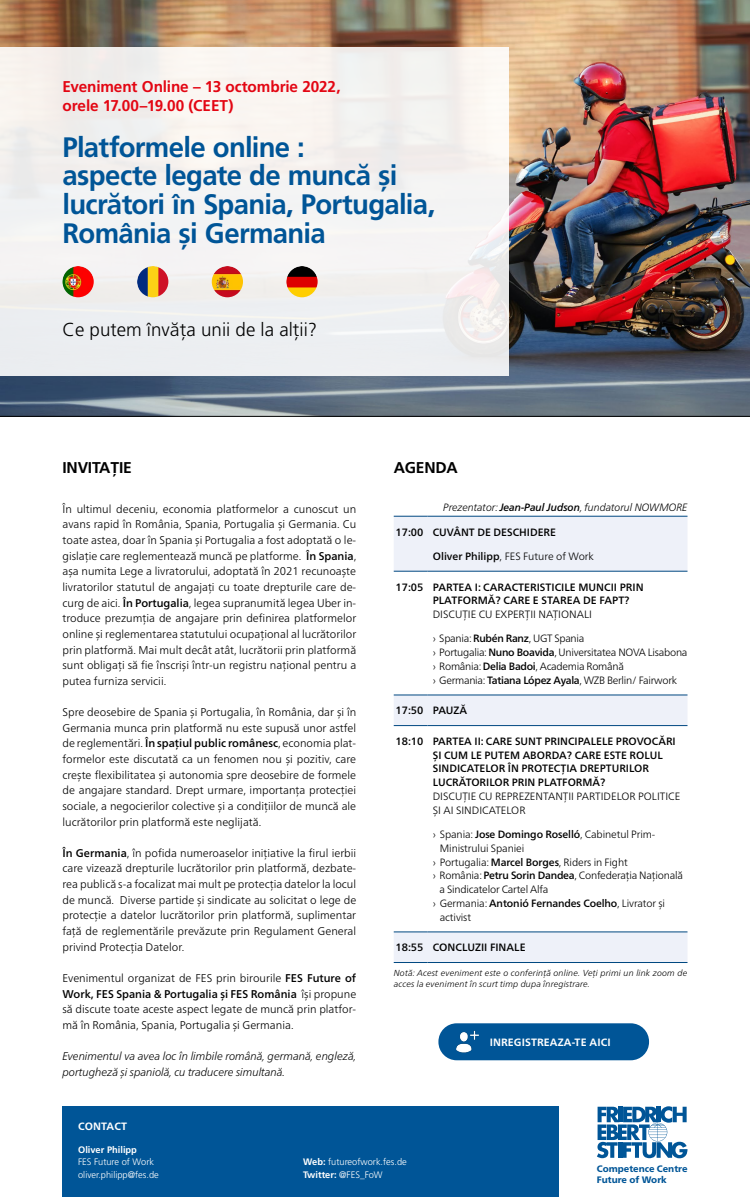
<style>
.page{position:relative;width:750px;height:1197px;background:#fff}
.page>*{position:absolute;margin:0;border:0;box-sizing:border-box;transform-origin:0 0}
.t1{font:700 28.12px/28.8px "Frutiger LT Std";letter-spacing:-.025em;color:#005597}
.t2{font:300 18.75px "Frutiger LT Std";color:#000}
.t3{font:700 15.62px/18.8px "Frutiger LT Std";letter-spacing:-.005em;color:#e30613}
.t4{font:700 15.62px "Frutiger LT Std";letter-spacing:-.015em;color:#000}
.t5{font:300 11.25px/15.6px "Frutiger Neue LTW1 G";color:#000;text-align:justify}
.t6{font:italic 300 11.25px/15.6px "Frutiger Neue LTW1 G";letter-spacing:-.01em;color:#000}
.t7{font:300 10.62px/13.8px "Frutiger Neue LTW1 G";letter-spacing:-.015em;color:#000}
.t8{font:500 10.62px/13.8px "Frutiger Neue LTW1 G";color:#000}
.t9{font:italic 300 10.62px "Frutiger Neue LTW1 G";letter-spacing:-.01em;color:#000}
.t10{font:700 10.62px "Frutiger Neue LTW1 G";letter-spacing:.01em;color:#fff}
.t11{font:300 9.38px "Frutiger LT Std";color:#fff}
.t12{font:700 9.38px "Frutiger LT Std";color:#fff}
.t13{font:800 9.38px/10.6px "Frutiger Neue LTW1 G";color:#005597}
.t14{font:italic 300 8.75px/10.5px "Frutiger Neue LTW1 G";letter-spacing:.01em;color:#000}
.s1{font-family:"Frutiger Neue LTW1 G"}
.s2{font-weight:500}
.s3{font-weight:300}
.s4{font-weight:700}
</style>
<div class="page">
<img style="left:0;top:0;width:750px;height:416px">
<svg style="left:394px;top:517px;width:294px;height:445px"></svg>
<hr style="left:394px;top:516px;width:34px;height:1px;background:#004881">
<hr style="left:428px;top:516px;width:260px;height:1px;background:#004881">
<hr style="left:394px;top:571px;width:34px;height:1px;background:#004881">
<hr style="left:428px;top:571px;width:260px;height:1px;background:#004881">
<hr style="left:394px;top:694px;width:34px;height:1px;background:#004881">
<hr style="left:428px;top:694px;width:260px;height:1px;background:#004881">
<hr style="left:394px;top:725px;width:34px;height:1px;background:#004881">
<hr style="left:428px;top:725px;width:260px;height:1px;background:#004881">
<hr style="left:394px;top:931px;width:34px;height:1px;background:#004881">
<hr style="left:428px;top:931px;width:260px;height:1px;background:#004881">
<hr style="left:394px;top:962px;width:34px;height:1px;background:#004881">
<hr style="left:428px;top:962px;width:260px;height:1px;background:#004881">
<div style="left:438px;top:1023px;width:211px;height:37px;background:#005597;border-radius:18px"></div>
<img style="left:456px;top:1030px;width:23px;height:23px">
<div style="left:62px;top:1106px;width:497px;height:90px;background:#005597"></div>
<div style="left:0;top:47px;width:508px;height:328px;background:#f2f2f1"></div>
<img style="left:62px;top:266px;width:32px;height:31px;border-radius:16px">
<img style="left:137px;top:266px;width:31px;height:31px;border-radius:16px">
<img style="left:212px;top:266px;width:31px;height:31px;border-radius:16px">
<img style="left:286px;top:266px;width:32px;height:31px;border-radius:16px">
<svg style="left:597px;top:1106px;width:90px;height:52px"></svg>
<h3 class="t3" style="left:62px;top:77px;width:280px">Eveniment Online – 13 octombrie 2022, orele 17.00–19.00 (CEET)</h3>
<h1 class="t1" style="left:62px;top:132px;width:374px">Platformele online :<br>aspecte legate de munc<span class="s1">ă ș</span>i lucr<span class="s1">ă</span>tori în Spania, Portugalia,<br>România <span class="s1">ș</span>i Germania</h1>
<h2 class="t2" style="left:62px;top:318px;width:256px">Ce putem înv<span class="s1">ăț</span>a unii de la al<span class="s1">ț</span>ii?</h2>
<h3 class="t4" style="left:62px;top:458px;width:71px">INVITA<span class="s1">Ț</span>IE</h3>
<h3 class="t4" style="left:394px;top:458px;width:66px">AGENDA</h3>
<p class="t9" style="left:443px;top:501px;width:246px">Prezentator: <span class="s2">Jean-Paul Judson</span>, fundatorul NOWMORE</p>
<p class="t8" style="left:396px;top:525px;width:162px">17:00 CUVÂNT DE DESCHIDERE</p>
<p class="t7" style="left:433px;top:549px;width:163px"><span class="s2">Oliver Philipp</span>, FES Future of Work</p>
<p class="t8" style="left:433px;top:580px;width:212px;text-indent:-37px">17:05 PARTEA I: CARACTERISTICILE MUNCII PRIN<br>PLATFORMĂ? CARE E STAREA DE FAPT?</p>
<p class="t7" style="left:433px;top:607px;width:161px">DISCUȚIE CU EXPERȚII NAȚIONALI</p>
<p class="t7" style="left:433px;top:631px;width:256px">› Spania: <span class="s2">Rubén Ranz</span>, UGT Spania<br>› Portugalia: <span class="s2">Nuno Boavida</span>, Universitatea NOVA Lisabona › România: <span class="s2">Delia Badoi</span>, Academia Română<br>› Germania: <span class="s2">Tatiana López Ayala</span>, WZB Berlin/ Fairwork</p>
<p class="t8" style="left:396px;top:703px;width:73px">17:50 PAUZĂ</p>
<p class="t8" style="left:433px;top:734px;width:244px;text-indent:-37px">18:10 PARTEA II: CARE SUNT PRINCIPALELE PROVOCĂRI ȘI CUM LE PUTEM ABORDA? CARE ESTE ROLUL SINDICATELOR ÎN PROTECȚIA DREPTURILOR LUCRĂTORILOR PRIN PLATFORMĂ?</p>
<p class="t7" style="left:433px;top:789px;width:249px">DISCUȚIE CU REPREZENTANȚII PARTIDELOR POLITICE<br>ȘI AI SINDICATELOR</p>
<p class="t7" style="left:433px;top:827px;width:224px">› Spania: <span class="s2">Jose Domingo Roselló</span>, Cabinetul Prim-</p>
<p class="t7" style="left:440px;top:841px;width:86px">Ministrului Spaniei</p>
<p class="t7" style="left:433px;top:854px;width:197px">› Portugalia: <span class="s2">Marcel Borges</span>, Riders in Fight</p>
<p class="t7" style="left:433px;top:868px;width:252px">› România: <span class="s2">Petru Sorin Dandea</span>, Confederația Națională</p>
<p class="t7" style="left:440px;top:882px;width:110px">a Sindicatelor Cartel Alfa</p>
<p class="t8" style="left:433px;top:896px;width:234px"><span class="s3">› Germania:</span> Antonió Fernandes Coelho<span class="s3">, Livrator și</span></p>
<p class="t7" style="left:440px;top:909px;width:33px">activist</p>
<p class="t8" style="left:396px;top:940px;width:132px">18:55 CONCLUZII FINALE</p>
<p class="t5" style="left:62px;top:501px;width:295px">În ultimul deceniu, economia platformelor a cunoscut un avans rapid în România, Spania, Portugalia și Germania. Cu toate astea, doar în Spania și Portugalia a fost adoptată o le&shy;gislație care reglementează muncă pe platforme. <span class="s2">În Spania</span>, așa numita Lege a livratorului, adoptată în 2021 recunoaște livratorilor statutul de angajați cu toate drepturile care de&shy;curg de aici. <span class="s2">În Portugalia</span>, legea supranumită legea Uber in&shy;troduce prezumția de angajare prin definirea platformelor online și reglementarea statutului ocupațional al lucrătorilor prin platformă. Mai mult decât atât, lucrătorii prin platformă sunt obligați să fie înscriși într-un registru național pentru a putea furniza servicii.</p>
<p class="t5" style="left:62px;top:704px;width:295px">Spre deosebire de Spania și Portugalia, în România, dar și în Germania munca prin platformă nu este supusă unor astfel de reglementări. <span class="s2">În spațiul public românesc</span>, economia plat&shy;formelor este discutată ca un fenomen nou și pozitiv, care crește flexibilitatea și autonomia spre deosebire de formele de angajare standard. Drept urmare, importanța protecției sociale, a negocierilor colective și a condițiilor de muncă ale lucrătorilor prin platformă este neglijată.</p>
<p class="t5" style="left:62px;top:844px;width:295px"><span class="s2">În Germania</span>, în pofida numeroaselor inițiative la firul ierbii care vizează drepturile lucrătorilor prin platformă, dezbate&shy;rea publică s-a focalizat mai mult pe protecția datelor la locul de muncă. Diverse partide și sindicate au solicitat o lege de protecție a datelor lucrătorilor prin platformă, suplimentar față de reglementările prevăzute prin Regulament General privind Protecția Datelor.</p>
<p class="t5" style="left:62px;top:969px;width:295px">Evenimentul organizat de FES prin birourile <span class="s2">FES Future of Work, FES Spania &amp; Portugalia și FES România</span> își propune să discute toate aceste aspect legate de muncă prin platfor&shy;mă în România, Spania, Portugalia și Germania.</p>
<p class="t6" style="left:62px;top:1048px;width:295px">Evenimentul va avea loc în limbile română, germană, engleză, portugheză și spaniolă, cu traducere simultană.</p>
<p class="t14" style="left:394px;top:967px;width:295px">Notă: Acest eveniment este o conferință online. Veți primi un link zoom de acces la eveniment în scurt timp dupa înregistrare.</p>
<p class="t10" style="left:490px;top:1035px;width:123px">INREGISTREAZA-TE AICI</p>
<p class="t10" style="left:78px;top:1119px;width:50px">CONTACT</p>
<p class="t12" style="left:78px;top:1143px;width:60px">Oliver Philipp</p>
<p class="t11" style="left:78px;top:1156px;width:77px">FES Future of Work</p>
<p class="t11" style="left:303px;top:1156px;width:105px"><span class="s4">Web:</span> futureofwork.fes.de</p>
<p class="t11" style="left:78px;top:1168px;width:82px">oliver.philipp@fes.de</p>
<p class="t12" style="left:303px;top:1168px;width:81px">Twitter: <span class="s3">@FES_FoW</span></p>
<p class="t13" style="left:597px;top:1163px;width:92px">Competence Centre<br>Future of Work</p>
</div>
